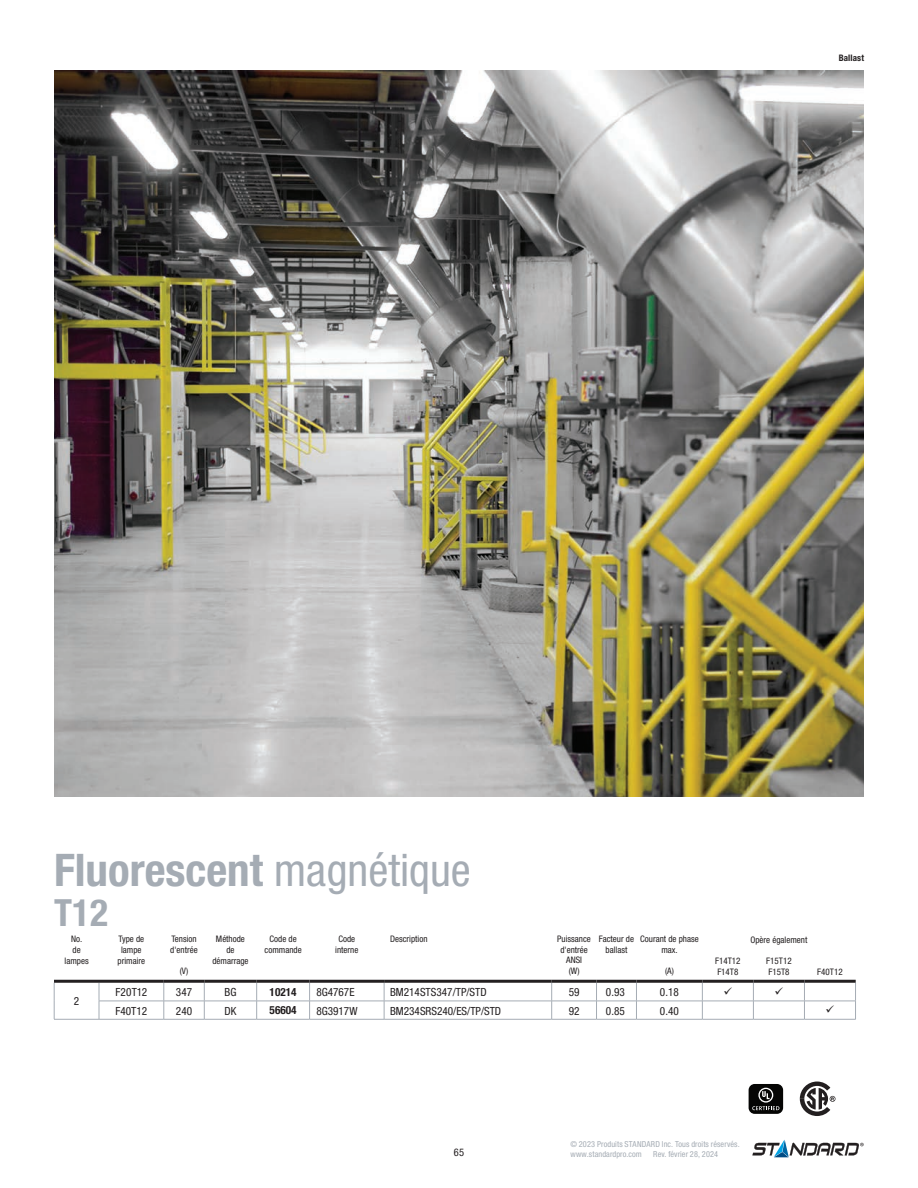
<style>
.page{position:relative;width:918px;height:1188px;background:#fff}
.page>*{position:absolute;margin:0;border:0;box-sizing:border-box;transform-origin:0 0}
.title_cover_page_left_alignment{font:700 condensed 45px "Helvetica Neue";color:#a5acb4}
.t1{font:700 condensed 37.5px "Helvetica Neue";color:#a5acb4}
.t2{font:condensed 11.25px "Helvetica Neue";color:#231f20}
.t3{font:700 condensed 11.25px "Helvetica Neue";color:#231f20}
.t4{font:condensed 10.5px "Helvetica Neue";color:#231f20}
.t5{font:condensed 9px/10.5px "Helvetica Neue";color:#231f20}
.t6{font:700 condensed 9px "Helvetica Neue";letter-spacing:.01em;color:#231f20}
.t7{font:condensed 8.25px/9.9px "Helvetica Neue";letter-spacing:.015em;color:#a5acb4}
.s1{font-weight:400}
</style>
<div class="page">
<svg style="left:752px;top:1140px;width:112px;height:17px"></svg>
<hr style="left:804px;top:1019px;width:52px;height:1px;background:#a5acb4">
<hr style="left:54px;top:1019px;width:45px;height:1px;background:#a5acb4">
<hr style="left:99px;top:1019px;width:65px;height:1px;background:#a5acb4">
<hr style="left:164px;top:1019px;width:40px;height:1px;background:#a5acb4">
<hr style="left:204px;top:1019px;width:53px;height:1px;background:#a5acb4">
<hr style="left:257px;top:1019px;width:53px;height:1px;background:#a5acb4">
<hr style="left:310px;top:1019px;width:74px;height:1px;background:#a5acb4">
<hr style="left:384px;top:1019px;width:168px;height:1px;background:#a5acb4">
<hr style="left:552px;top:1019px;width:45px;height:1px;background:#a5acb4">
<hr style="left:597px;top:1019px;width:39px;height:1px;background:#a5acb4">
<hr style="left:636px;top:1019px;width:66px;height:1px;background:#a5acb4">
<hr style="left:702px;top:1019px;width:51px;height:1px;background:#a5acb4">
<hr style="left:753px;top:1019px;width:51px;height:1px;background:#a5acb4">
<div style="left:749px;top:1084px;width:34px;height:30px;background:#050504;border-radius:6px"></div>
<svg style="left:752px;top:1088px;width:27px;height:22px"></svg>
<svg style="left:800px;top:1082px;width:36px;height:34px"></svg>
<img style="left:54px;top:70px;width:810px;height:726px">
<svg style="left:54px;top:979px;width:802px;height:40px"></svg>
<p class="t6" style="left:839px;top:52px;width:27px">Ballast</p>
<p class="title_cover_page_left_alignment" style="left:54px;top:843px;width:418px">Fluorescent <span class="s1">magnétique</span></p>
<p class="t1" style="left:54px;top:890px;width:56px">T12</p>
<p class="t5" style="left:71px;top:934px;width:13px">No.</p>
<p class="t5" style="left:73px;top:945px;width:10px">de</p>
<p class="t5" style="left:65px;top:955px;width:26px">lampes</p>
<p class="t2" style="left:74px;top:995px;width:7px">2</p>
<p class="t5" style="left:119px;top:934px;width:27px">Type de</p>
<p class="t5" style="left:121px;top:945px;width:22px">lampe</p>
<p class="t5" style="left:118px;top:955px;width:29px">primaire</p>
<p class="t5" style="left:170px;top:934px;width:29px">Tension d'entrée</p>
<p class="t5" style="left:180px;top:966px;width:10px">(V)</p>
<p class="t5" style="left:216px;top:934px;width:30px">Méthode</p>
<p class="t5" style="left:226px;top:945px;width:10px">de</p>
<p class="t5" style="left:212px;top:955px;width:38px">démarrage</p>
<p class="t5" style="left:270px;top:934px;width:29px">Code de</p>
<p class="t5" style="left:265px;top:945px;width:39px">commande</p>
<p class="t5" style="left:338px;top:934px;width:18px">Code</p>
<p class="t5" style="left:335px;top:945px;width:25px">interne</p>
<p class="t5" style="left:390px;top:934px;width:39px">Description</p>
<p class="t5" style="left:557px;top:934px;width:35px;text-align:center">Puissance d'entrée</p>
<p class="t5" style="left:566px;top:955px;width:17px">ANSI (W)</p>
<p class="t5" style="left:599px;top:934px;width:37px">Facteur de</p>
<p class="t5" style="left:606px;top:945px;width:23px">ballast</p>
<p class="t5" style="left:640px;top:934px;width:60px;text-align:center">Courant de phase max.</p>
<p class="t5" style="left:665px;top:965px;width:10px">(A)</p>
<p class="t2" style="left:116px;top:986px;width:33px">F20T12</p>
<p class="t2" style="left:176px;top:986px;width:18px">347</p>
<p class="t2" style="left:224px;top:986px;width:14px">BG</p>
<p class="t3" style="left:270px;top:985px;width:28px">10214</p>
<p class="t2" style="left:316px;top:986px;width:40px">8G4767E</p>
<p class="t2" style="left:390px;top:986px;width:98px">BM214STS347/TP/STD</p>
<p class="t2" style="left:569px;top:986px;width:12px">59</p>
<p class="t2" style="left:606px;top:986px;width:20px">0.93</p>
<p class="t2" style="left:660px;top:986px;width:20px">0.18</p>
<p class="t2" style="left:115px;top:1004px;width:33px">F40T12</p>
<p class="t2" style="left:176px;top:1004px;width:18px">240</p>
<p class="t2" style="left:225px;top:1004px;width:13px">DK</p>
<p class="t3" style="left:270px;top:1004px;width:28px">56604</p>
<p class="t2" style="left:316px;top:1004px;width:43px">8G3917W</p>
<p class="t2" style="left:390px;top:1004px;width:113px">BM234SRS240/ES/TP/STD</p>
<p class="t2" style="left:569px;top:1004px;width:12px">92</p>
<p class="t2" style="left:606px;top:1004px;width:20px">0.85</p>
<p class="t2" style="left:660px;top:1004px;width:20px">0.40</p>
<p class="t5" style="left:715px;top:956px;width:27px">F14T12</p>
<p class="t5" style="left:717px;top:967px;width:23px">F14T8</p>
<p class="t5" style="left:750px;top:934px;width:58px">Opère également</p>
<p class="t5" style="left:766px;top:956px;width:27px">F15T12</p>
<p class="t5" style="left:768px;top:967px;width:23px">F15T8</p>
<p class="t5" style="left:817px;top:967px;width:27px">F40T12</p>
<p class="t4" style="left:454px;top:1146px;width:12px">65</p>
<p class="t7" style="left:570px;top:1139px;width:171px">© 2023 Produits STANDARD Inc. Tous droits réservés. www.standardpro.com</p>
<p class="t7" style="left:653px;top:1149px;width:66px">Rev. février 28, 2024</p>
</div>
